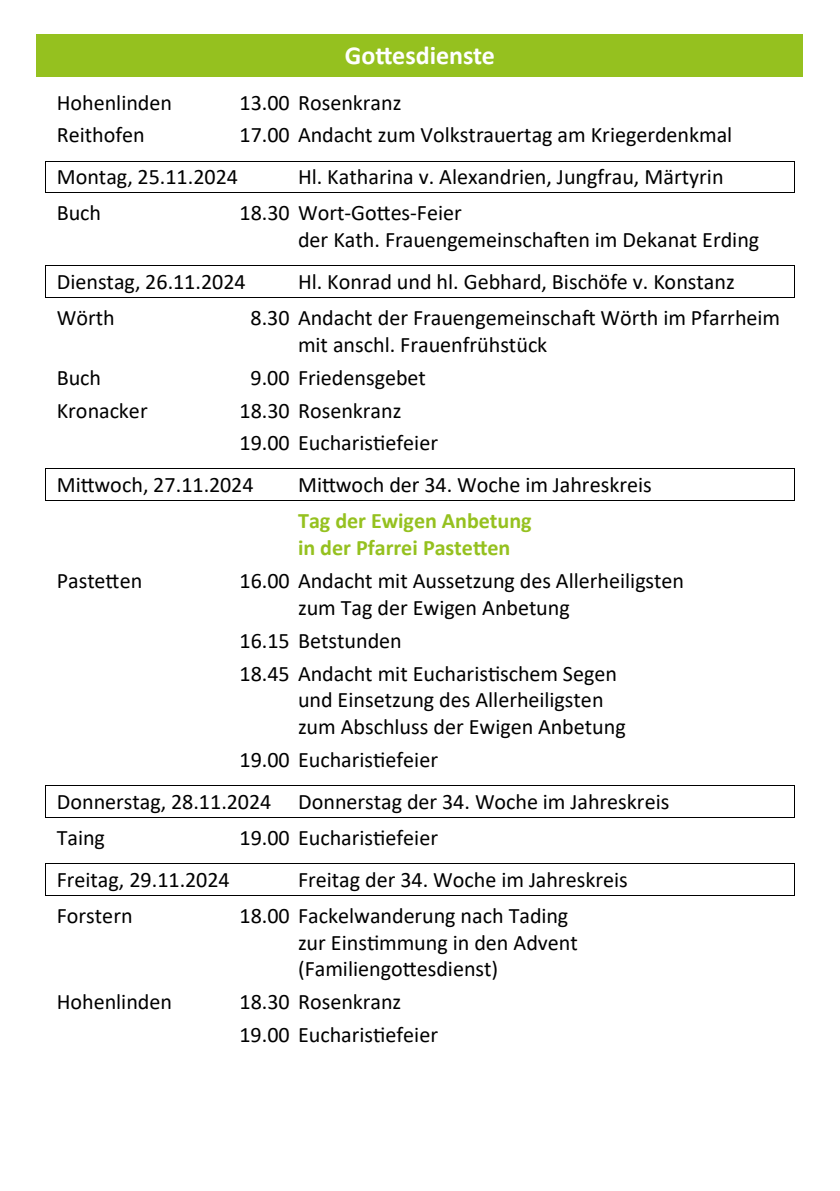
<style>
.page{position:relative;width:840px;height:1191px;background:#fff}
.page>*{position:absolute;margin:0;border:0;box-sizing:border-box;transform-origin:0 0}
.t1{font:700 26px "Calibri";color:#fff}
.t2{font:22px/26.8px "Calibri";color:#000}
.t3{font:700 22px/26.8px "Calibri";letter-spacing:-.005em;color:#95c11f}
</style>
<div class="page">
<hr style="left:46px;top:161px;width:747px;height:1px;background:#000">
<hr style="left:46px;top:192px;width:747px;height:1px;background:#000">
<hr style="left:45px;top:162px;width:1px;height:30px;background:#000">
<hr style="left:793px;top:162px;width:1px;height:30px;background:#000">
<hr style="left:46px;top:265px;width:747px;height:1px;background:#000">
<hr style="left:46px;top:297px;width:747px;height:1px;background:#000">
<hr style="left:45px;top:266px;width:1px;height:31px;background:#000">
<hr style="left:793px;top:266px;width:1px;height:31px;background:#000">
<hr style="left:46px;top:468px;width:747px;height:1px;background:#000">
<hr style="left:46px;top:500px;width:747px;height:1px;background:#000">
<hr style="left:45px;top:469px;width:1px;height:31px;background:#000">
<hr style="left:793px;top:469px;width:1px;height:31px;background:#000">
<hr style="left:46px;top:785px;width:747px;height:1px;background:#000">
<hr style="left:46px;top:817px;width:747px;height:1px;background:#000">
<hr style="left:45px;top:786px;width:1px;height:31px;background:#000">
<hr style="left:793px;top:786px;width:1px;height:31px;background:#000">
<hr style="left:46px;top:863px;width:747px;height:1px;background:#000">
<hr style="left:46px;top:894px;width:747px;height:1px;background:#000">
<hr style="left:45px;top:864px;width:1px;height:30px;background:#000">
<hr style="left:793px;top:864px;width:1px;height:30px;background:#000">
<div style="left:37px;top:34px;width:765px;height:43px;background:#95c11f"></div>
<p class="t1" style="left:345px;top:37px;width:151px">Gottesdienste</p>
<p class="t2" style="left:57px;top:88px;width:117px">Hohenlinden</p>
<p class="t2" style="left:239px;top:88px;width:163px">13.00 Rosenkranz</p>
<p class="t2" style="left:57px;top:121px;width:89px">Reithofen</p>
<p class="t2" style="left:239px;top:121px;width:494px">17.00 Andacht zum Volkstrauertag am Kriegerdenkmal</p>
<p class="t2" style="left:57px;top:163px;width:183px">Montag, 25.11.2024</p>
<p class="t2" style="left:298px;top:163px;width:427px">Hl. Katharina v. Alexandrien, Jungfrau, Märtyrin</p>
<p class="t2" style="left:57px;top:199px;width:46px">Buch</p>
<p class="t2" style="left:298px;top:199px;width:462px;text-indent:-59px">18.30 Wort-Gottes-Feier<br>der Kath. Frauengemeinschaften im Dekanat Erding</p>
<p class="t2" style="left:57px;top:268px;width:190px">Dienstag, 26.11.2024</p>
<p class="t2" style="left:298px;top:268px;width:438px">Hl. Konrad und hl. Gebhard, Bischöfe v. Konstanz</p>
<p class="t2" style="left:57px;top:304px;width:60px">Wörth</p>
<p class="t2" style="left:298px;top:304px;width:483px;text-indent:-48px">8.30 Andacht der Frauengemeinschaft Wörth im Pfarrheim mit anschl. Frauenfrühstück</p>
<p class="t2" style="left:57px;top:363px;width:46px">Buch</p>
<p class="t2" style="left:250px;top:363px;width:177px">9.00 Friedensgebet</p>
<p class="t2" style="left:57px;top:396px;width:92px">Kronacker</p>
<p class="t2" style="left:239px;top:393px;width:200px;line-height:32.6px">18.30 Rosenkranz<br>19.00 Eucharistiefeier</p>
<p class="t2" style="left:57px;top:471px;width:198px">Mittwoch, 27.11.2024</p>
<p class="t2" style="left:298px;top:471px;width:355px">Mittwoch der 34. Woche im Jahreskreis</p>
<p class="t3" style="left:298px;top:507px;width:235px">Tag der Ewigen Anbetung in der Pfarrei Pastetten</p>
<p class="t2" style="left:57px;top:566px;width:87px">Pastetten</p>
<p class="t2" style="left:298px;top:566px;width:387px;text-indent:-59px">16.00 Andacht mit Aussetzung des Allerheiligsten zum Tag der Ewigen Anbetung</p>
<p class="t2" style="left:239px;top:623px;width:379px;line-height:32.8px">16.15 Betstunden<br>18.45 Andacht mit Eucharistischem Segen</p>
<p class="t2" style="left:298px;top:686px;width:329px">und Einsetzung des Allerheiligsten zum Abschluss der Ewigen Anbetung</p>
<p class="t2" style="left:57px;top:738px;width:614px;line-height:42px;text-indent:182px">19.00 Eucharistiefeier<br>Donnerstag, 28.11.2024 Donnerstag der 34. Woche im Jahreskreis</p>
<p class="t2" style="left:57px;top:823px;width:50px">Taing</p>
<p class="t2" style="left:239px;top:823px;width:200px">19.00 Eucharistiefeier</p>
<p class="t2" style="left:57px;top:865px;width:174px">Freitag, 29.11.2024</p>
<p class="t2" style="left:298px;top:865px;width:331px">Freitag der 34. Woche im Jahreskreis</p>
<p class="t2" style="left:57px;top:901px;width:77px">Forstern</p>
<p class="t2" style="left:298px;top:901px;width:281px;text-indent:-59px">18.00 Fackelwanderung nach Tading zur Einstimmung in den Advent (Familiengottesdienst)</p>
<p class="t2" style="left:57px;top:988px;width:117px">Hohenlinden</p>
<p class="t2" style="left:239px;top:985px;width:200px;line-height:32.8px">18.30 Rosenkranz<br>19.00 Eucharistiefeier</p>
</div>
